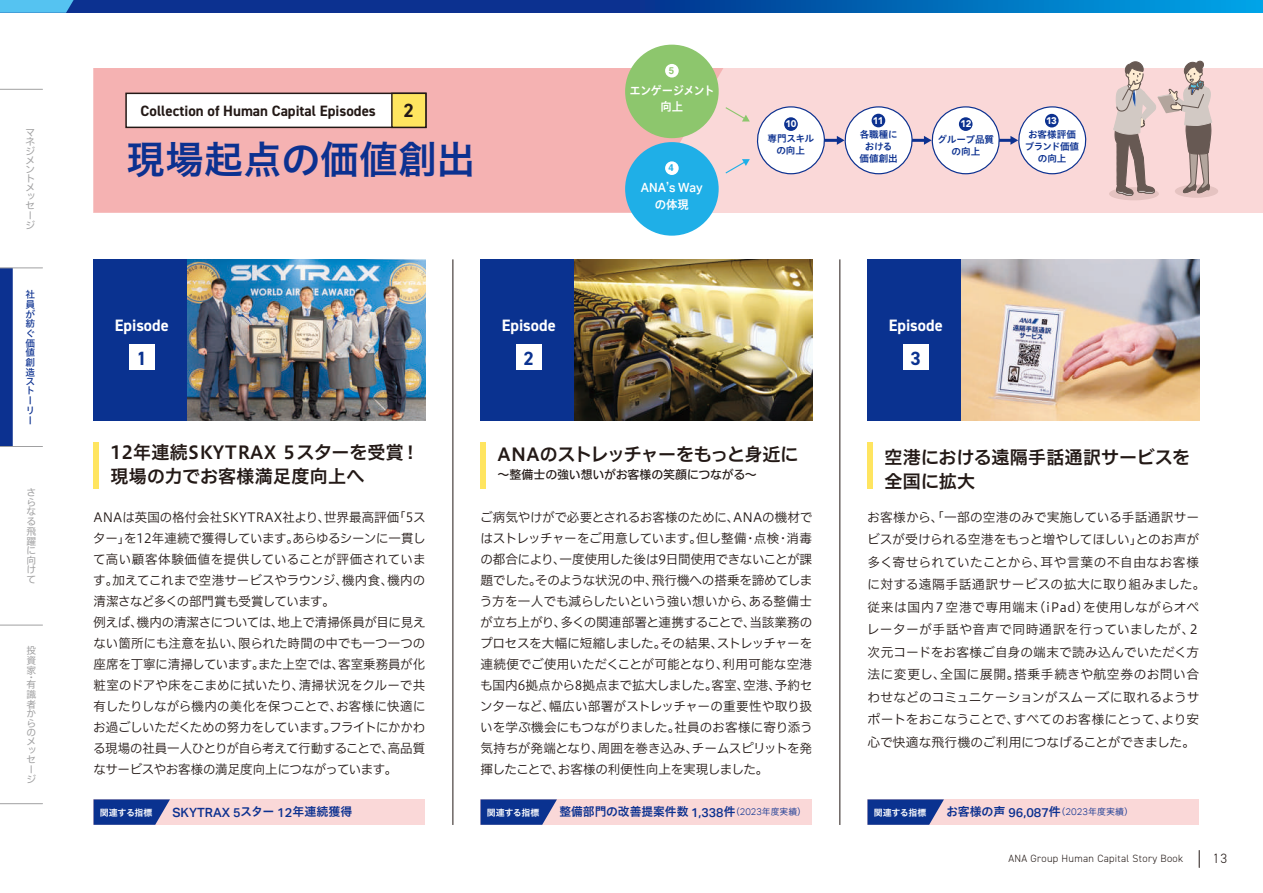
<style>
.page{position:relative;width:1263px;height:893px;background:#fff}
.page>*{position:absolute;margin:0;border:0;box-sizing:border-box;transform-origin:0 0}
.t1{font:39px "Hiragino UD Sans Std N W6";color:#0c3190}
.t2{font:700 19.2px "DIN2014";color:#0a3290}
.t3{font:700 19.2px "DIN2014";color:#231916}
.t4{font:18px/24px "Hiragino UD Sans F Std N W6";letter-spacing:.005em;color:#231916}
.t5{font:18px "Hiragino UD Sans F Std N W6";letter-spacing:-.045em;color:#231916}
.t6{font:700 16.5px "DIN2014";color:#fff}
.t7{font:700 15px "DIN2014";color:#231916}
.t8{font:300 13.5px "DIN2014";color:#231916}
.t9{font:12.75px/21px "Hiragino UD Sans F Std N W3";color:#231916}
.t10{font:500 12.75px "Aktiv Grotesk";color:#0c3190}
.t11{font:500 12.75px "Aktiv Grotesk";color:#fff;scale:.95 1}
.t12{font:12px "Hiragino UD Sans Std N W6";color:#0c3190}
.t13{font:12px "Hiragino UD Sans F Std N W5";letter-spacing:-.015em;color:#231916}
.t14{font:12px/16.5px "Hiragino UD Sans Std N W6";letter-spacing:-.05em;color:#fff;text-align:center;scale:.95 1}
.t15{font:300 10.5px "DIN2014";letter-spacing:.03em;color:#231916}
.t16{font:9.75px/9.3px "Hiragino UD Sans F Std N W4";color:#a0a0a1}
.t17{font:9.75px/9.6px "Hiragino UD Sans Std N W5";color:#0c3190}
.t18{font:9.6px/12px "Hiragino UD Sans Std N W6";letter-spacing:-.015em;color:#0c3190;text-align:center}
.t19{font:900 9.6px "Avenir LT Pro";letter-spacing:-.06em;color:#fff}
.t20{font:700 9.6px "Helvetica";color:#1fafe7}
.t21{font:700 9.6px "Helvetica";color:#8dc66d}
.t22{font:9px "Hiragino UD Sans Std N W6";letter-spacing:-.025em;color:#fff}
.s1{font-family:"Hiragino UD Sans Std N W6";font-weight:400;font-size:12px}
.s2{font-family:"Aktiv Grotesk";font-weight:500;font-size:12.75px}
.s3{font-family:"Hiragino UD Sans Std N W3";font-size:9px}
.s4{font-family:"Aktiv Grotesk";font-weight:300;font-size:9.6px}
</style>
<div class="page">
<div style="left:94px;top:259px;width:331px;height:162px;background:#0a3290"></div>
<div style="left:129px;top:344px;width:26px;height:26px;background:#fff"></div>
<div style="left:480px;top:259px;width:332px;height:162px;background:#0a3290"></div>
<div style="left:867px;top:259px;width:332px;height:162px;background:#0a3290"></div>
<div style="left:516px;top:344px;width:25px;height:26px;background:#fff"></div>
<div style="left:903px;top:344px;width:25px;height:26px;background:#fff"></div>
<svg style="left:1199px;top:850px;width:1px;height:17px"></svg>
<hr style="left:0;top:89px;width:43px;height:1px;background:#a0a0a1">
<svg style="left:0;top:269px;width:13px;height:177px;background:#103492"></svg>
<hr style="left:0;top:268px;width:43px;height:1px;background:#a0a0a1">
<hr style="left:0;top:446px;width:43px;height:1px;background:#a0a0a1">
<hr style="left:0;top:625px;width:43px;height:1px;background:#a0a0a1">
<hr style="left:0;top:803px;width:43px;height:1px;background:#a0a0a1">
<svg style="left:81px;top:0;width:1182px;height:13px;background:#0551a6"></svg>
<svg style="left:0;top:0;width:81px;height:13px"></svg>
<hr style="left:452px;top:259px;width:1px;height:566px;background:#231916">
<hr style="left:839px;top:259px;width:1px;height:566px;background:#231916">
<div style="left:480px;top:442px;width:6px;height:47px;background:#ffe560"></div>
<img style="left:187px;top:259px;width:238px;height:162px">
<img style="left:961px;top:259px;width:238px;height:162px">
<img style="left:574px;top:259px;width:238px;height:162px">
<div style="left:867px;top:442px;width:6px;height:47px;background:#ffe560"></div>
<div style="left:867px;top:799px;width:332px;height:26px;background:#fad8d8"></div>
<svg style="left:867px;top:799px;width:77px;height:26px;background:#284698"></svg>
<div style="left:480px;top:799px;width:332px;height:26px;background:#fad8d8"></div>
<svg style="left:480px;top:799px;width:77px;height:26px;background:#284698"></svg>
<div style="left:94px;top:442px;width:5px;height:47px;background:#ffe560"></div>
<div style="left:94px;top:799px;width:331px;height:26px;background:#fad8d8"></div>
<svg style="left:94px;top:799px;width:76px;height:26px;background:#264598"></svg>
<div style="left:94px;top:68px;width:1169px;height:145px;background:#fad8d8"></div>
<div style="left:94px;top:68px;width:629px;height:145px;background:#f5b2b2"></div>
<div style="left:1175px;top:185px;width:43px;height:13px;background:#e5c3c1;border-radius:50%"></div>
<svg style="left:1109px;top:60px;width:103px;height:140px"></svg>
<div style="left:125px;top:93px;width:302px;height:35px;background:#fff;border:2px solid #231916"></div>
<div style="left:391px;top:93px;width:36px;height:35px;background:#ffe560;border:1px solid #231916"></div>
<hr style="left:823px;top:139px;width:15px;height:3px;background:#0c3190">
<hr style="left:910px;top:139px;width:15px;height:3px;background:#0c3190">
<svg style="left:837px;top:106px;width:78px;height:68px"></svg>
<div style="left:872px;top:114px;width:13px;height:13px;background:#0c3190;border-radius:50%"></div>
<hr style="left:997px;top:139px;width:15px;height:3px;background:#0c3190">
<svg style="left:924px;top:106px;width:78px;height:68px"></svg>
<div style="left:959px;top:117px;width:13px;height:14px;background:#0c3190;border-radius:50%"></div>
<svg style="left:1010px;top:106px;width:77px;height:68px"></svg>
<div style="left:1045px;top:114px;width:13px;height:13px;background:#0c3190;border-radius:50%"></div>
<svg style="left:725px;top:106px;width:102px;height:69px"></svg>
<div style="left:625px;top:142px;width:94px;height:94px;background:#1fafe7;border-radius:50%"></div>
<div style="left:665px;top:161px;width:14px;height:14px;background:#fff;border-radius:50%"></div>
<div style="left:625px;top:45px;width:94px;height:93px;background:#8dc66d;border-radius:50%"></div>
<div style="left:665px;top:64px;width:14px;height:14px;background:#fff;border-radius:50%"></div>
<p class="t16" style="left:26px;top:127px;width:11px">マネジメントメッセージ</p>
<p class="t17" style="left:26px;top:289px;width:11px">社員が紡ぐ価値創造ストーリー</p>
<p class="t16" style="left:27px;top:487px;width:11px;text-align:justify">さらなる飛躍に向けて</p>
<p class="t16" style="left:27px;top:645px;width:11px;line-height:9.8px;text-align:justify">投資家</p>
<p class="t16" style="left:27px;top:673px;width:11px;line-height:7.4px">・有</p>
<p class="t16" style="left:27px;top:689px;width:11px">識者からのメッセージ</p>
<p class="t7" style="left:141px;top:101px;width:237px">Collection of Human Capital Episodes</p>
<h2 class="t3" style="left:403px;top:98px;width:12px">2</h2>
<h1 class="t1" style="left:126px;top:129px;width:351px">現場起点の価値創出</h1>
<p class="t21" style="left:669px;top:63px;width:7px">5</p>
<p class="t14" style="left:629px;top:81px;width:91px">エンゲージメント向上</p>
<p class="t20" style="left:668px;top:160px;width:7px">4</p>
<p class="t11" style="left:641px;top:180px;width:67px">ANA<span class="s1">ʼ</span>s Way</p>
<p class="t14" style="left:655px;top:195px;width:37px">の体現</p>
<p class="t19" style="left:786px;top:118px;width:12px">10</p>
<p class="t18" style="left:767px;top:132px;width:48px">専門スキルの向上</p>
<p class="t19" style="left:873px;top:115px;width:12px">11</p>
<p class="t18" style="left:859px;top:128px;width:40px">各職種における価値創出</p>
<p class="t19" style="left:961px;top:118px;width:12px">12</p>
<p class="t18" style="left:937px;top:133px;width:58px">グループ品質の向上</p>
<p class="t19" style="left:1046px;top:115px;width:12px">13</p>
<p class="t18" style="left:1025px;top:128px;width:56px">お客様評価ブランド価値の向上</p>
<p class="t6" style="left:115px;top:314px;width:55px">Episode</p>
<p class="t6" style="left:502px;top:314px;width:55px">Episode</p>
<p class="t6" style="left:889px;top:314px;width:55px">Episode</p>
<h2 class="t2" style="left:137px;top:345px;width:12px">1</h2>
<h2 class="t2" style="left:524px;top:345px;width:12px">2</h2>
<h2 class="t2" style="left:910px;top:345px;width:12px">3</h2>
<h3 class="t4" style="left:111px;top:440px;width:310px">12年連続SKYTRAX ５スターを受賞！現場の力でお客様満足度向上へ</h3>
<p class="t9" style="left:93px;top:505px;width:334px">ANAは英国の格付会社SKYTRAX社より、世界最高評価「5スター」を12年連続で獲得しています。あらゆるシーンに一貫して高い顧客体験価値を提供していることが評価されています。加えてこれまで空港サービスやラウンジ、機内食、機内の清潔さなど多くの部門賞も受賞しています。<br>例えば、機内の清潔さについては、地上で清掃係員が目に見えない箇所にも注意を払い、限られた時間の中でも一つ一つの座席を丁寧に清掃しています。また上空では、客室乗務員が化粧室のドアや床をこまめに拭いたり、清掃状況をクルーで共有したりしながら機内の美化を保つことで、お客様に快適にお過ごしいただくための努力をしています。フライトにかかわる現場の社員一人ひとりが自ら考えて行動することで、高品質なサービスやお客様の満足度向上につながっています。</p>
<h3 class="t5" style="left:497px;top:440px;width:303px">ANAのストレッチャーをもっと身近に</h3>
<p class="t13" style="left:497px;top:466px;width:261px">～整備士の強い想いがお客様の笑顔につながる～</p>
<p class="t9" style="left:480px;top:505px;width:334px;text-align:justify">ご病気やけがで必要とされるお客様のために、ANAの機材ではストレッチャーをご用意しています。但し整備・点検・消毒の都合により、一度使用した後は9日間使用できないことが課題でした。そのような状況の中、飛行機への搭乗を諦めてしまう方を一人でも減らしたいという強い想いから、ある整備士が立ち上がり、多くの関連部署と連携することで、当該業務のプロセスを大幅に短縮しました。その結果、ストレッチャーを連続便でご使用いただくことが可能となり、利用可能な空港も国内6拠点から8拠点まで拡大しました。客室、空港、予約センターなど、幅広い部署がストレッチャーの重要性や取り扱いを学ぶ機会にもつながりました。社員のお客様に寄り添う気持ちが発端となり、周囲を巻き込み、チームスピリットを発揮したことで、お客様の利便性向上を実現しました。</p>
<h3 class="t4" style="left:884px;top:444px;width:307px">空港における遠隔手話通訳サービスを全国に拡大</h3>
<p class="t9" style="left:867px;top:505px;width:340px;line-height:22.5px">お客様から、「一部の空港のみで実施している手話通訳サービスが受けられる空港をもっと増やしてほしい」とのお声が多く寄せられていたことから、耳や言葉の不自由なお客様に対する遠隔手話通訳サービスの拡大に取り組みました。従来は国内７空港で専用端末（iPad）を使用しながらオペレーターが手話や音声で同時通訳を行っていましたが、２次元コードをお客様ご自身の端末で読み込んでいただく方法に変更し、全国に展開。搭乗手続きや航空券のお問い合わせなどのコミュニケーションがスムーズに取れるようサポートをおこなうことで、すべてのお客様にとって、より安心で快適な飛行機のご利用につなげることができました。</p>
<p class="t22" style="left:100px;top:805px;width:54px">関連する指標</p>
<p class="t10" style="left:172px;top:805px;width:181px">SKYTRAX 5<span class="s1">スター</span> 12<span class="s1">年連続獲得</span></p>
<p class="t22" style="left:487px;top:805px;width:54px">関連する指標</p>
<p class="t12" style="left:559px;top:803px;width:248px">整備部門の改善提案件数 <span class="s2">1,338</span>件<span class="s3">（</span><span class="s4">2023</span><span class="s3">年度実績）</span></p>
<p class="t22" style="left:874px;top:805px;width:54px">関連する指標</p>
<p class="t12" style="left:946px;top:803px;width:188px">お客様の声 <span class="s2">96,087</span>件<span class="s3">（</span><span class="s4">2023</span><span class="s3">年度実績）</span></p>
<p class="t15" style="left:1008px;top:852px;width:176px">ANA Group Human Capital Story Book</p>
<p class="t8" style="left:1213px;top:850px;width:16px">13</p>
</div>
